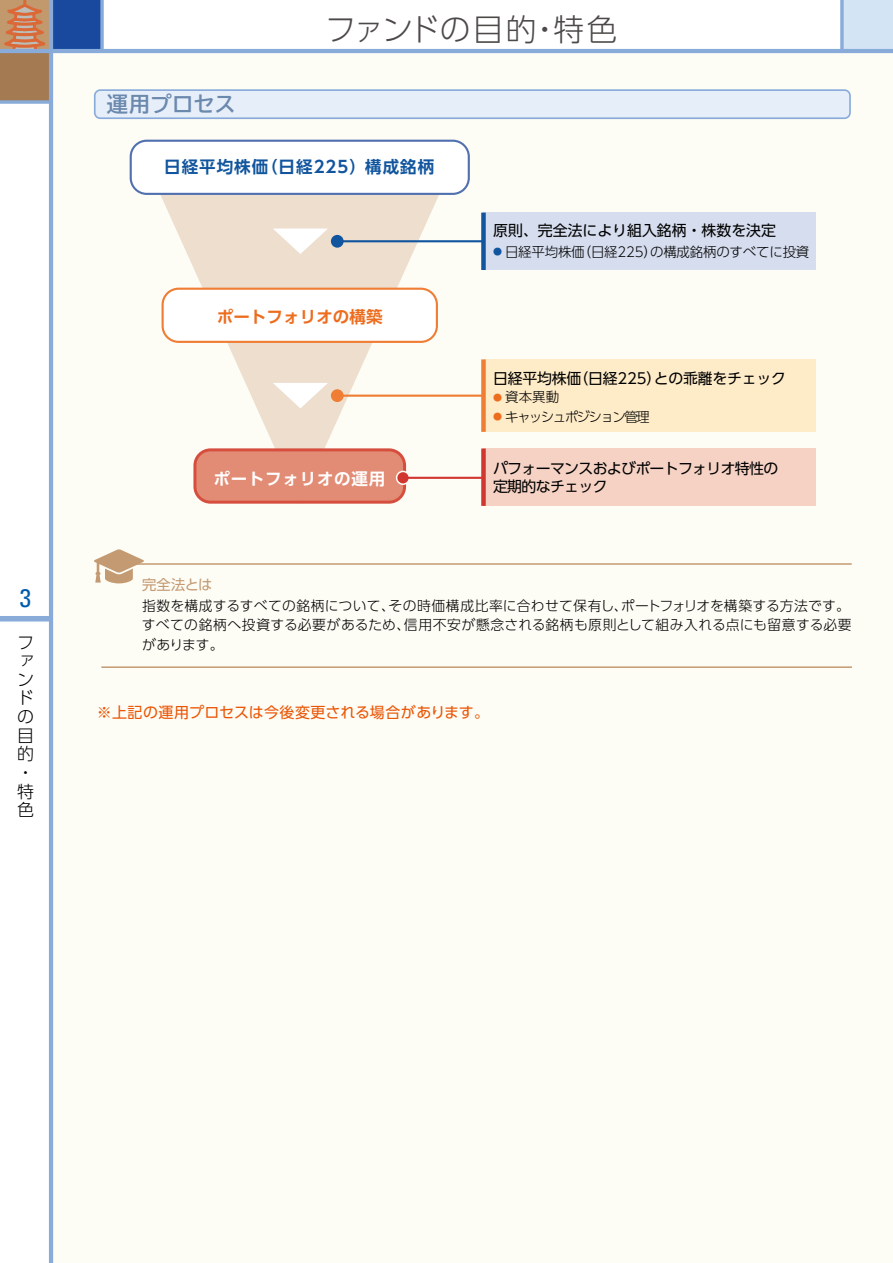
<style>
.page{position:relative;width:893px;height:1263px;background:#fff}
.page>*{position:absolute;margin:0;border:0;box-sizing:border-box;transform-origin:0 0}
.t1{font:300 30.75px "UD Shin Go Pro";letter-spacing:.005em;color:#4c4948}
.t2{font:condensed 25.5px "Univers";color:#005bac}
.t3{font:700 21.3px "TBUD Go Std";letter-spacing:-.005em;color:#6b88ad}
.t4{font:300 16.95px/18.6px "UD Shin Go Pro";color:#000}
.t5{font:700 16.5px "UD Shin Go Pro De";letter-spacing:.06em;color:#11559e}
.t6{font:700 16.5px "UD Shin Go Pro De";letter-spacing:.005em;color:#ed6d1f}
.t7{font:700 16.5px "UD Shin Go Pro De";letter-spacing:.045em;color:#fff}
.t8{font:15px "UD Shin Go Pro";letter-spacing:.015em;color:#ea5504}
.t9{font:14.85px "UD Shin Go Pro";letter-spacing:-.015em;color:#000}
.t10{font:14.85px/17.9px "UD Shin Go Pro";letter-spacing:-.045em;color:#000}
.t11{font:14.25px "UD Shin Go Pro";letter-spacing:-.01em;color:#c49a72}
.t12{font:300 13.8px/19.2px "UD Shin Go Pro";letter-spacing:.025em;color:#000;text-align:justify}
.t13{font:300 13.5px "UD Shin Go Pro";letter-spacing:-.02em;color:#000}
.t14{font:300 13.5px "UD Shin Go Pro";letter-spacing:-.115em;color:#000}
.s1{font-size:9px;color:#11559e}
.s2{font-size:9px;color:#ed6d1f}
</style>
<div class="page">
<div style="left:842px;top:0;width:51px;height:51px;background:#d3e4f5"></div>
<div style="left:51px;top:51px;width:842px;height:1212px;background:#fdfcf5"></div>
<div style="left:0;top:616px;width:51px;height:5px;background:#88abda"></div>
<hr style="left:49px;top:0;width:4px;height:1263px;background:#88abda">
<hr style="left:0;top:49px;width:893px;height:4px;background:#88abda">
<svg style="left:161px;top:195px;width:288px;height:292px;fill:#eddece"></svg>
<svg style="left:0;top:0;width:851px;height:119px"></svg>
<hr style="left:108px;top:563px;width:744px;height:2px;background:#c49a72">
<svg style="left:94px;top:549px;width:50px;height:34px"></svg>
<hr style="left:101px;top:666px;width:751px;height:2px;background:#c49a72">
<svg style="left:130px;top:140px;width:340px;height:55px"></svg>
<svg style="left:162px;top:288px;width:276px;height:55px"></svg>
<svg style="left:193px;top:448px;width:213px;height:56px;background:#e28872"></svg>
<svg style="left:273px;top:229px;width:55px;height:25px"></svg>
<svg style="left:273px;top:383px;width:55px;height:25px"></svg>
<hr style="left:337px;top:240px;width:163px;height:2px;background:#11559e">
<div style="left:331px;top:235px;width:13px;height:13px;background:#11559e;border-radius:50%"></div>
<hr style="left:337px;top:395px;width:163px;height:2px;background:#ef7d34">
<div style="left:331px;top:389px;width:13px;height:13px;background:#ef7d34;border-radius:50%"></div>
<div style="left:484px;top:359px;width:332px;height:73px;background:#feebc8"></div>
<div style="left:481px;top:359px;width:5px;height:73px;background:#ef7d34"></div>
<div style="left:484px;top:213px;width:332px;height:57px;background:#d6ddee"></div>
<div style="left:481px;top:213px;width:5px;height:57px;background:#11559e"></div>
<div style="left:397px;top:471px;width:12px;height:13px;background:#d13730;border-radius:50%"></div>
<div style="left:396px;top:471px;width:14px;height:14px;border:2px solid #fdfcf5;border-radius:50%"></div>
<hr style="left:403px;top:477px;width:163px;height:2px;background:#d13730">
<div style="left:484px;top:448px;width:332px;height:58px;background:#f5d2c4"></div>
<div style="left:481px;top:448px;width:5px;height:58px;background:#d13730"></div>
<h2 class="t2" style="left:20px;top:582px;width:13px">3</h2>
<p class="t4" style="left:17px;top:632px;width:18px">ファンドの目的・特色</p>
<h3 class="t3" style="left:107px;top:87px;width:131px">運用プロセス</h3>
<h1 class="t1" style="left:325px;top:4px;width:294px">ファンドの目的・特色</h1>
<p class="t5" style="left:164px;top:154px;width:272px">日経平均株価（日経225）構成銘柄</p>
<p class="t6" style="left:217px;top:304px;width:167px">ポートフォリオの構築</p>
<p class="t7" style="left:213px;top:465px;width:173px">ポートフォリオの運用</p>
<p class="t9" style="left:493px;top:219px;width:284px">原則、完全法により組入銘柄・株数を決定</p>
<p class="t13" style="left:493px;top:240px;width:318px"><span class="s1">●</span> 日経平均株価（日経225）の構成銘柄のすべてに投資</p>
<p class="t9" style="left:493px;top:366px;width:294px">日経平均株価（日経225）との乖離をチェック</p>
<p class="t13" style="left:493px;top:386px;width:67px"><span class="s2">●</span> 資本異動</p>
<p class="t14" style="left:493px;top:406px;width:158px"><span class="s2">●</span> キャッシュポジション管理</p>
<p class="t10" style="left:493px;top:459px;width:287px">パフォーマンスおよびポートフォリオ特性の定期的なチェック</p>
<p class="t11" style="left:142px;top:573px;width:72px">完全法とは</p>
<p class="t12" style="left:142px;top:596px;width:711px">指数を構成するすべての銘柄について、その時価構成比率に合わせて保有し、ポートフォリオを構築する方法です。すべての銘柄へ投資する必要があるため、信用不安が懸念される銘柄も原則として組み入れる点にも留意する必要があります。</p>
<p class="t8" style="left:97px;top:700px;width:394px">※上記の運用プロセスは今後変更される場合があります。</p>
</div>
